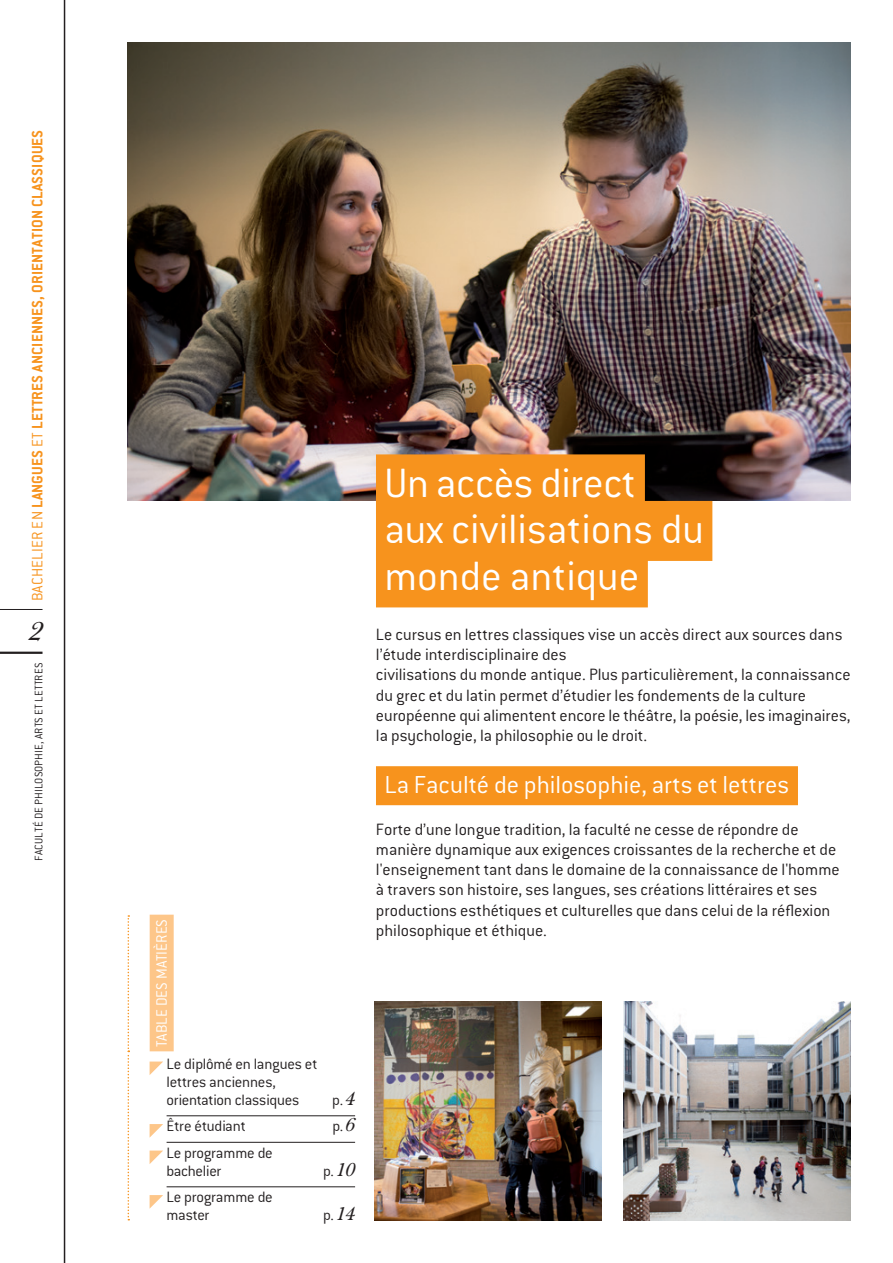
<style>
.page{position:relative;width:893px;height:1263px;background:#fff}
.page>*{position:absolute;margin:0;border:0;box-sizing:border-box;transform-origin:0 0}
.t1{font:300 45px/46.5px "Conduit ITC Pro";color:#fff}
.t2{font:300 27px "Conduit ITC Pro";color:#fff}
.t3{font:italic 27px "Baskerville Classico";color:#231f20}
.t4{font:300 18px/20.2px "Conduit ITC Pro";color:#231f20}
.t5{font:300 16.5px/18px "Conduit ITC Pro";letter-spacing:-.015em;color:#231f20}
.t6{font:700 16.5px "Conduit ITC Pro";letter-spacing:.01em;color:#f7931d}
.t7{font:300 16.5px "Conduit ITC Pro";color:#fff}
.t8{font:300 12px "Conduit ITC Pro";letter-spacing:.01em;color:#231f20}
.s1{font-weight:300}
.s2{font-family:"Baskerville Classico";font-weight:400;font-style:italic;font-size:19.5px}
</style>
<div class="page">
<img style="left:624px;top:1002px;width:226px;height:218px">
<img style="left:375px;top:1002px;width:226px;height:218px">
<img style="left:128px;top:43px;width:722px;height:458px">
<hr style="left:0;top:652px;width:43px;height:2px;background:#231f20">
<hr style="left:0;top:609px;width:43px;height:1px;background:#231f20">
<hr style="left:64px;top:0;width:1px;height:1263px;background:#231f20">
<div style="left:376px;top:454px;width:269px;height:60px;background:#f7931d"></div>
<div style="left:376px;top:501px;width:336px;height:60px;background:#f7931d"></div>
<div style="left:376px;top:547px;width:272px;height:60px;background:#f7931d"></div>
<div style="left:376px;top:766px;width:422px;height:39px;background:#f7931d"></div>
<svg style="left:128px;top:915px;width:1px;height:305px"></svg>
<div style="left:150px;top:915px;width:24px;height:136px;background:#fdc689"></div>
<hr style="left:167px;top:1115px;width:188px;height:1px;background:#231f20">
<hr style="left:167px;top:1142px;width:188px;height:1px;background:#231f20">
<hr style="left:167px;top:1186px;width:188px;height:1px;background:#231f20">
<svg style="left:150px;top:1061px;width:13px;height:14px"></svg>
<svg style="left:150px;top:1124px;width:13px;height:13px"></svg>
<svg style="left:150px;top:1150px;width:13px;height:14px"></svg>
<svg style="left:150px;top:1195px;width:13px;height:13px"></svg>
<p class="t6" style="left:28px;top:601px;width:473px;rotate:-90deg"><span class="s1">BACHELIER EN</span> LANGUES <span class="s1">ET</span> LETTRES ANCIENNES, ORIENTATION CLASSIQUES</p>
<h2 class="t3" style="left:29px;top:614px;width:15px">2</h2>
<p class="t8" style="left:32px;top:861px;width:199px;rotate:-90deg">FACULTÉ DE PHILOSOPHIE, ARTS ET LETTRES</p>
<p class="t7" style="left:153px;top:1047px;width:130px;rotate:-90deg">TABLE DES MATIÈRES</p>
<p class="t5" style="left:167px;top:1055px;width:153px">Le diplômé en langues et lettres anciennes, orientation classiques</p>
<p class="t5" style="left:332px;top:1091px;width:24px">p.<span class="s2">4</span></p>
<p class="t5" style="left:167px;top:1117px;width:81px">Être étudiant</p>
<p class="t5" style="left:332px;top:1117px;width:24px">p.<span class="s2">6</span></p>
<p class="t5" style="left:167px;top:1144px;width:108px">Le programme de bachelier</p>
<p class="t5" style="left:323px;top:1162px;width:33px">p.<span class="s2">10</span></p>
<p class="t5" style="left:167px;top:1188px;width:108px">Le programme de master</p>
<p class="t5" style="left:323px;top:1206px;width:33px">p.<span class="s2">14</span></p>
<h1 class="t1" style="left:384px;top:460px;width:321px">Un accès direct aux civilisations du monde antique</h1>
<p class="t4" style="left:376px;top:624px;width:476px">Le cursus en lettres classiques vise un accès direct aux sources dans l’étude interdisciplinaire des<br>civilisations du monde antique. Plus particulièrement, la connaissance du grec et du latin permet d’étudier les fondements de la culture européenne qui alimentent encore le théâtre, la poésie, les imaginaires, la psychologie, la philosophie ou le droit.</p>
<h2 class="t2" style="left:384px;top:770px;width:406px">La Faculté de philosophie, arts et lettres</h2>
<p class="t4" style="left:376px;top:819px;width:465px">Forte d’une longue tradition, la faculté ne cesse de répondre de manière dynamique aux exigences croissantes de la recherche et de l'enseignement tant dans le domaine de la connaissance de l'homme à travers son histoire, ses langues, ses créations littéraires et ses productions esthétiques et culturelles que dans celui de la réflexion philosophique et éthique.</p>
</div>
